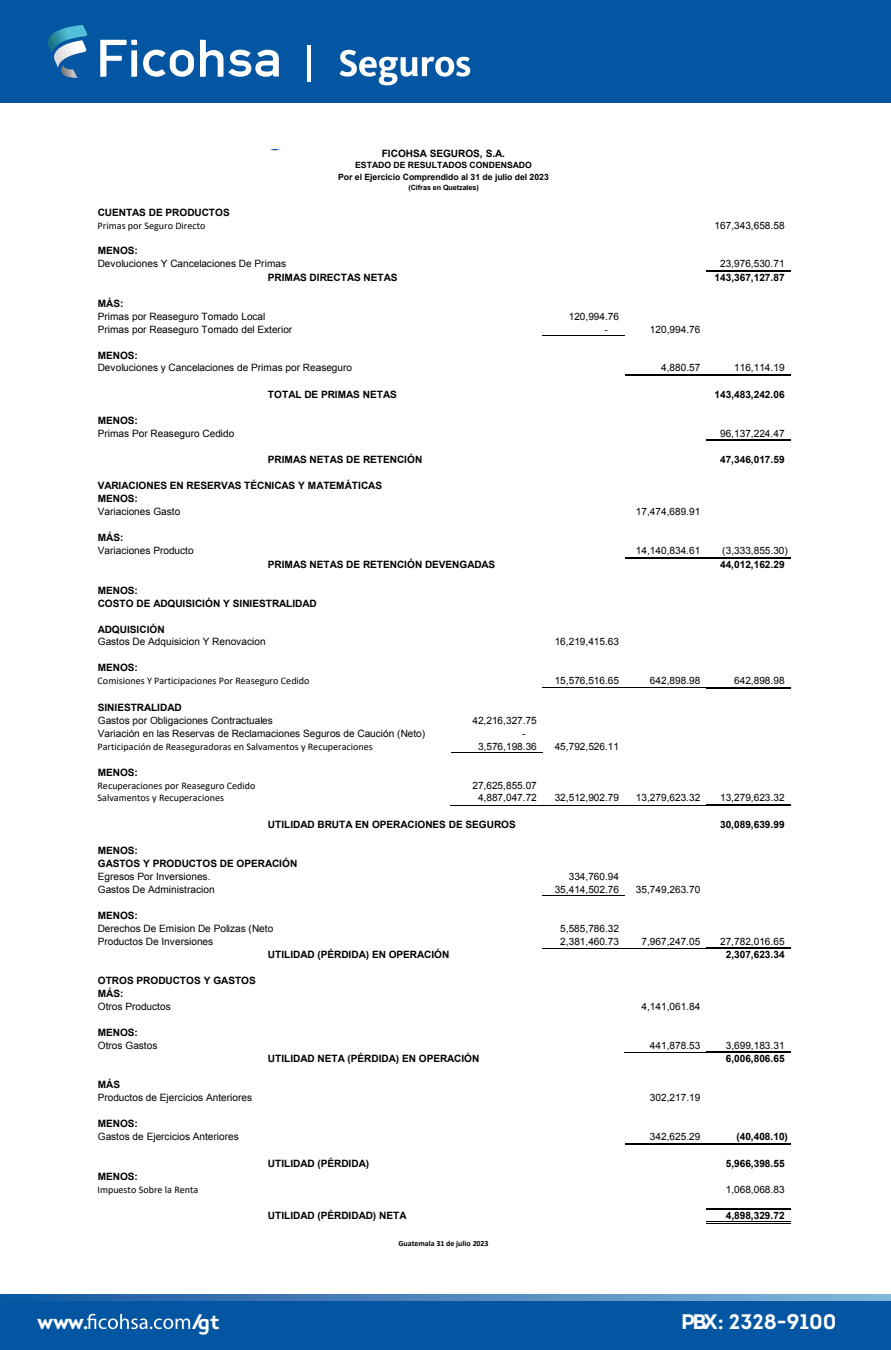
<style>
.page{position:relative;width:891px;height:1350px;background:#fff}
.page>*{position:absolute;margin:0;border:0;box-sizing:border-box;transform-origin:0 0}
.t1{font:700 21px "Intro";color:#fff}
.t2{font:10.05px "Arial";color:#000}
.t3{font:700 10.05px/12.9px "Arial";letter-spacing:-.005em;color:#000}
.t4{font:10.05px "Calibri";color:#000}
.t5{font:700 8.7px "Arial";color:#000}
.t6{font:700 7.95px "Calibri";letter-spacing:.005em;color:#000}
.t7{font:700 7.2px "Arial";letter-spacing:-.005em;color:#000}
</style>
<div class="page">
<div style="left:0;top:0;width:891px;height:103px;background:#0556a2"></div>
<svg style="left:48px;top:25px;width:40px;height:53px"></svg>
<div style="left:0;top:1296px;width:891px;height:54px;background:#0556a2"></div>
<svg style="left:87px;top:1314px;width:103px;height:15px"></svg>
<svg style="left:0;top:1294px;width:891px;height:7px;background:#4d88bd"></svg>
<svg style="left:340px;top:50px;width:130px;height:35px"></svg>
<svg style="left:100px;top:40px;width:179px;height:37px"></svg>
<hr style="left:307px;top:45px;width:4px;height:37px;background:#fff">
<hr style="left:542px;top:687px;width:164px;height:1px;background:#000">
<hr style="left:451px;top:805px;width:255px;height:1px;background:#000">
<hr style="left:542px;top:948px;width:164px;height:1px;background:#000">
<hr style="left:625px;top:1052px;width:81px;height:1px;background:#000">
<hr style="left:706px;top:270px;width:84px;height:2px;background:#000">
<hr style="left:542px;top:335px;width:83px;height:1px;background:#000">
<hr style="left:625px;top:374px;width:165px;height:2px;background:#000">
<hr style="left:706px;top:440px;width:84px;height:1px;background:#000">
<hr style="left:625px;top:557px;width:165px;height:1px;background:#000">
<hr style="left:706px;top:687px;width:84px;height:2px;background:#000">
<hr style="left:451px;top:752px;width:92px;height:1px;background:#000">
<hr style="left:706px;top:804px;width:84px;height:2px;background:#000">
<hr style="left:542px;top:895px;width:83px;height:1px;background:#000">
<hr style="left:706px;top:947px;width:84px;height:2px;background:#000">
<hr style="left:706px;top:1052px;width:84px;height:1px;background:#000">
<hr style="left:625px;top:1143px;width:165px;height:1px;background:#000">
<hr style="left:706px;top:1208px;width:84px;height:2px;background:#000">
<hr style="left:706px;top:1221px;width:84px;height:1px;background:#000">
<hr style="left:706px;top:1223px;width:84px;height:1px;background:#000">
<img style="left:270px;top:149px;width:10px;height:2px">
<p class="t3" style="left:382px;top:147px;width:125px">FICOHSA SEGUROS, S.A.</p>
<p class="t5" style="left:355px;top:159px;width:178px">ESTADO DE RESULTADOS CONDENSADO</p>
<p class="t5" style="left:338px;top:171px;width:212px">Por el Ejercicio Comprendido al 31 de julio del 2023</p>
<p class="t7" style="left:408px;top:183px;width:72px">(Cifras en Quetzales)</p>
<p class="t3" style="left:98px;top:206px;width:134px">CUENTAS DE PRODUCTOS</p>
<p class="t4" style="left:98px;top:218px;width:109px">Primas por Seguro Directo</p>
<p class="t2" style="left:715px;top:218px;width:72px">167,343,658.58</p>
<p class="t3" style="left:98px;top:245px;width:42px">MENOS:</p>
<p class="t2" style="left:98px;top:257px;width:190px">Devoluciones Y Cancelaciones De Primas</p>
<p class="t2" style="left:720px;top:257px;width:66px">23,976,530.71</p>
<p class="t3" style="left:268px;top:271px;width:131px">PRIMAS DIRECTAS NETAS</p>
<p class="t3" style="left:715px;top:271px;width:72px">143,367,127.87</p>
<p class="t3" style="left:98px;top:297px;width:27px">MÁS:</p>
<p class="t2" style="left:98px;top:310px;width:169px">Primas por Reaseguro Tomado Local</p>
<p class="t2" style="left:569px;top:310px;width:52px">120,994.76</p>
<p class="t2" style="left:98px;top:323px;width:196px">Primas por Reaseguro Tomado del Exterior</p>
<p class="t2" style="left:605px;top:323px;width:5px">-</p>
<p class="t2" style="left:650px;top:323px;width:52px">120,994.76</p>
<p class="t3" style="left:98px;top:349px;width:42px">MENOS:</p>
<p class="t2" style="left:98px;top:361px;width:256px">Devoluciones y Cancelaciones de Primas por Reaseguro</p>
<p class="t2" style="left:661px;top:361px;width:41px">4,880.57</p>
<p class="t2" style="left:734px;top:361px;width:52px">116,114.19</p>
<p class="t3" style="left:268px;top:388px;width:130px">TOTAL DE PRIMAS NETAS</p>
<p class="t3" style="left:715px;top:388px;width:72px">143,483,242.06</p>
<p class="t3" style="left:98px;top:414px;width:42px">MENOS:</p>
<p class="t2" style="left:98px;top:427px;width:138px">Primas Por Reaseguro Cedido</p>
<p class="t2" style="left:720px;top:427px;width:66px">96,137,224.47</p>
<p class="t3" style="left:268px;top:454px;width:156px">PRIMAS NETAS DE RETENCIÓN</p>
<p class="t3" style="left:720px;top:454px;width:66px">47,346,017.59</p>
<p class="t3" style="left:98px;top:480px;width:286px">VARIACIONES EN RESERVAS TÉCNICAS Y MATEMÁTICAS<br>MENOS:</p>
<p class="t2" style="left:98px;top:505px;width:84px">Variaciones Gasto</p>
<p class="t2" style="left:636px;top:505px;width:66px">17,474,689.91</p>
<p class="t3" style="left:98px;top:532px;width:27px">MÁS:</p>
<p class="t2" style="left:98px;top:544px;width:97px">Variaciones Producto</p>
<p class="t2" style="left:636px;top:544px;width:66px">14,140,834.61</p>
<p class="t2" style="left:722px;top:544px;width:67px">(3,333,855.30)</p>
<p class="t3" style="left:268px;top:558px;width:229px">PRIMAS NETAS DE RETENCIÓN DEVENGADAS</p>
<p class="t3" style="left:720px;top:558px;width:66px">44,012,162.29</p>
<p class="t3" style="left:98px;top:584px;width:220px">MENOS:<br>COSTO DE ADQUISICIÓN Y SINIESTRALIDAD</p>
<p class="t3" style="left:98px;top:623px;width:68px">ADQUISICIÓN</p>
<p class="t2" style="left:98px;top:635px;width:169px">Gastos De Adquisicion Y Renovacion</p>
<p class="t2" style="left:555px;top:635px;width:66px">16,219,415.63</p>
<p class="t3" style="left:98px;top:662px;width:42px">MENOS:</p>
<p class="t4" style="left:98px;top:674px;width:213px">Comisiones Y Participaciones Por Reaseguro Cedido</p>
<p class="t2" style="left:555px;top:674px;width:66px">15,576,516.65</p>
<p class="t2" style="left:650px;top:674px;width:52px">642,898.98</p>
<p class="t2" style="left:734px;top:674px;width:52px">642,898.98</p>
<p class="t3" style="left:98px;top:701px;width:85px">SINIESTRALIDAD</p>
<p class="t2" style="left:98px;top:714px;width:177px">Gastos por Obligaciones Contractuales</p>
<p class="t2" style="left:472px;top:714px;width:66px">42,216,327.75</p>
<p class="t2" style="left:98px;top:727px;width:329px">Variación en las Reservas de Reclamaciones Seguros de Caución (Neto)</p>
<p class="t2" style="left:522px;top:727px;width:5px">-</p>
<p class="t4" style="left:98px;top:739px;width:277px">Participación de Reaseguradoras en Salvamentos y Recuperaciones</p>
<p class="t2" style="left:478px;top:740px;width:60px">3,576,198.36</p>
<p class="t2" style="left:555px;top:740px;width:66px">45,792,526.11</p>
<p class="t3" style="left:98px;top:766px;width:42px">MENOS:</p>
<p class="t4" style="left:98px;top:778px;width:159px">Recuperaciones por Reaseguro Cedido</p>
<p class="t2" style="left:472px;top:779px;width:66px">27,625,855.07</p>
<p class="t4" style="left:98px;top:791px;width:128px">Salvamentos y Recuperaciones</p>
<p class="t2" style="left:478px;top:791px;width:60px">4,887,047.72</p>
<p class="t2" style="left:555px;top:791px;width:66px">32,512,902.79</p>
<p class="t2" style="left:636px;top:791px;width:66px">13,279,623.32</p>
<p class="t2" style="left:720px;top:791px;width:66px">13,279,623.32</p>
<p class="t3" style="left:268px;top:818px;width:249px">UTILIDAD BRUTA EN OPERACIONES DE SEGUROS</p>
<p class="t3" style="left:720px;top:818px;width:66px">30,089,639.99</p>
<p class="t3" style="left:98px;top:844px;width:201px">MENOS:<br>GASTOS Y PRODUCTOS DE OPERACIÓN</p>
<p class="t2" style="left:98px;top:870px;width:114px">Egresos Por Inversiones.</p>
<p class="t2" style="left:569px;top:870px;width:52px">334,760.94</p>
<p class="t2" style="left:98px;top:883px;width:118px">Gastos De Administracion</p>
<p class="t2" style="left:555px;top:883px;width:66px">35,414,502.76</p>
<p class="t2" style="left:636px;top:883px;width:66px">35,749,263.70</p>
<p class="t3" style="left:98px;top:909px;width:42px">MENOS:</p>
<p class="t2" style="left:98px;top:922px;width:177px">Derechos De Emision De Polizas (Neto</p>
<p class="t2" style="left:560px;top:922px;width:60px">5,585,786.32</p>
<p class="t2" style="left:98px;top:934px;width:117px">Productos De Inversiones</p>
<p class="t2" style="left:560px;top:934px;width:60px">2,381,460.73</p>
<p class="t2" style="left:642px;top:934px;width:60px">7,967,247.05</p>
<p class="t2" style="left:720px;top:934px;width:66px">27,782,016.65</p>
<p class="t3" style="left:268px;top:949px;width:183px">UTILIDAD (PÉRDIDA) EN OPERACIÓN</p>
<p class="t3" style="left:726px;top:949px;width:60px">2,307,623.34</p>
<p class="t3" style="left:98px;top:975px;width:160px">OTROS PRODUCTOS Y GASTOS<br>MÁS:</p>
<p class="t2" style="left:98px;top:1000px;width:75px">Otros Productos</p>
<p class="t2" style="left:642px;top:1000px;width:60px">4,141,061.84</p>
<p class="t3" style="left:98px;top:1026px;width:42px">MENOS:</p>
<p class="t2" style="left:98px;top:1039px;width:61px">Otros Gastos</p>
<p class="t2" style="left:650px;top:1039px;width:52px">441,878.53</p>
<p class="t2" style="left:726px;top:1039px;width:60px">3,699,183.31</p>
<p class="t3" style="left:268px;top:1053px;width:213px">UTILIDAD NETA (PÉRDIDA) EN OPERACIÓN</p>
<p class="t3" style="left:726px;top:1053px;width:60px">6,006,806.65</p>
<p class="t3" style="left:98px;top:1079px;width:24px">MÁS</p>
<p class="t2" style="left:98px;top:1091px;width:156px">Productos de Ejercicios Anteriores</p>
<p class="t2" style="left:650px;top:1091px;width:52px">302,217.19</p>
<p class="t3" style="left:98px;top:1118px;width:42px">MENOS:</p>
<p class="t2" style="left:98px;top:1130px;width:143px">Gastos de Ejercicios Anteriores</p>
<p class="t2" style="left:650px;top:1130px;width:52px">342,625.29</p>
<p class="t3" style="left:736px;top:1130px;width:53px">(40,408.10)</p>
<p class="t3" style="left:268px;top:1157px;width:103px">UTILIDAD (PÉRDIDA)</p>
<p class="t3" style="left:726px;top:1157px;width:60px">5,966,398.55</p>
<p class="t3" style="left:98px;top:1170px;width:42px">MENOS:</p>
<p class="t4" style="left:98px;top:1182px;width:102px">Impuesto Sobre la Renta</p>
<p class="t2" style="left:726px;top:1183px;width:60px">1,068,068.83</p>
<p class="t3" style="left:268px;top:1209px;width:140px">UTILIDAD (PÉRDIDAD) NETA</p>
<p class="t3" style="left:726px;top:1209px;width:60px">4,898,329.72</p>
<p class="t6" style="left:398px;top:1238px;width:92px">Guatemala 31 de julio 2023</p>
<h1 class="t1" style="left:37px;top:1308px;width:53px">www.</h1>
<h1 class="t1" style="left:192px;top:1308px;width:29px">/gt</h1>
<h1 class="t1" style="left:681px;top:1308px;width:157px">PBX: 2328-9100</h1>
</div>
